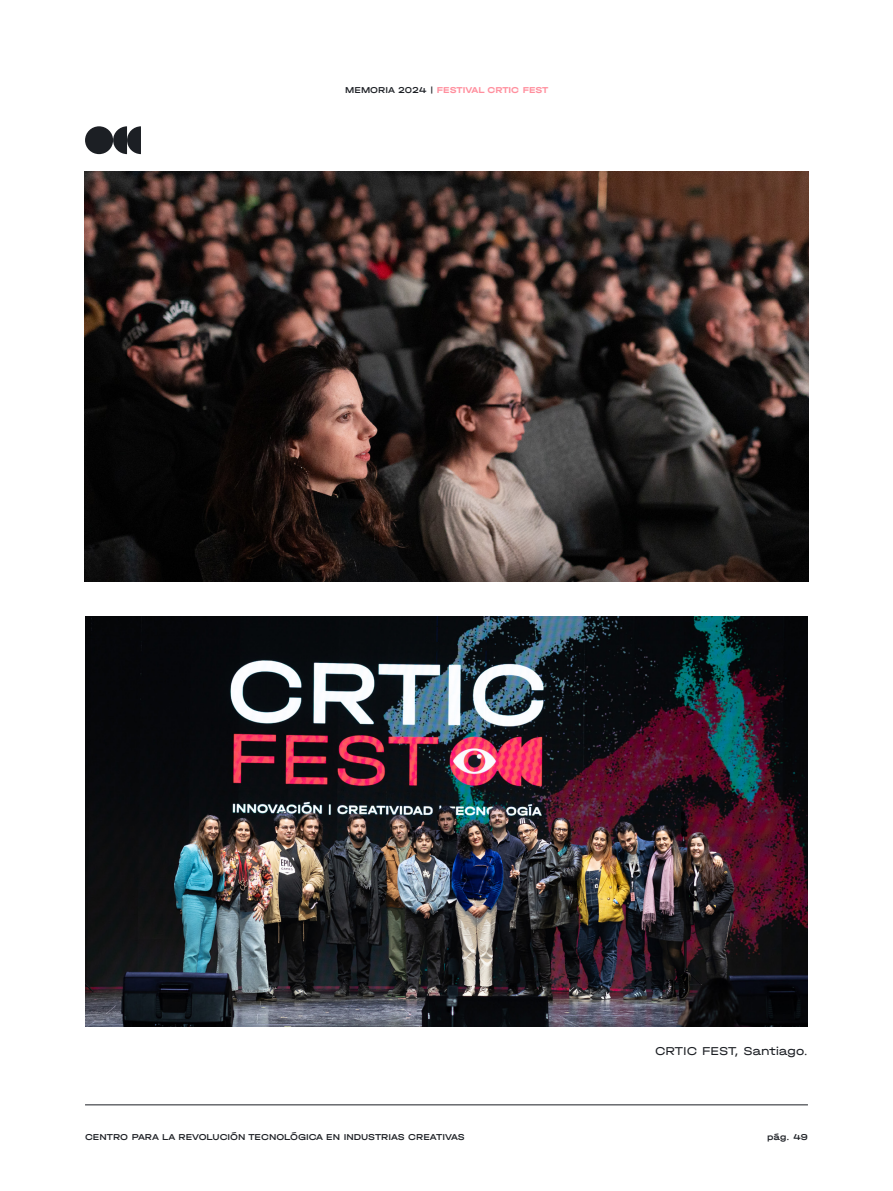
<style>
.page{position:relative;width:893px;height:1191px;background:#fff}
.page>*{position:absolute;margin:0;border:0;box-sizing:border-box;transform-origin:0 0}
.t1{font:12px "Halvar Breit";color:#1c1f24}
.t2{font:500 9px "Halvar Breit";color:#1c1f24}
.t3{font:700 9px "Halvar Breit";color:#ff8f9e}
.s1{font-weight:500;color:#1c1f24}
</style>
<div class="page">
<hr style="left:85px;top:1104px;width:723px;height:1px;background:#1c1f24">
<img style="left:85px;top:171px;width:723px;height:410px">
<img style="left:85px;top:617px;width:723px;height:409px">
<div style="left:85px;top:126px;width:28px;height:28px;background:#1c1f24;border-radius:50%"></div>
<svg style="left:113px;top:126px;width:28px;height:28px"></svg>
<p class="t3" style="left:345px;top:84px;width:205px"><span class="s1">MEMORIA 2024 |</span> FESTIVAL CRTIC FEST</p>
<h1 class="t1" style="left:655px;top:1043px;width:154px">CRTIC FEST, Santiago.</h1>
<p class="t2" style="left:85px;top:1131px;width:381px">CENTRO PARA LA REVOLUCIÓN TECNOLÓGICA EN INDUSTRIAS CREATIVAS</p>
<p class="t2" style="left:767px;top:1131px;width:42px">pág. 49</p>
</div>
